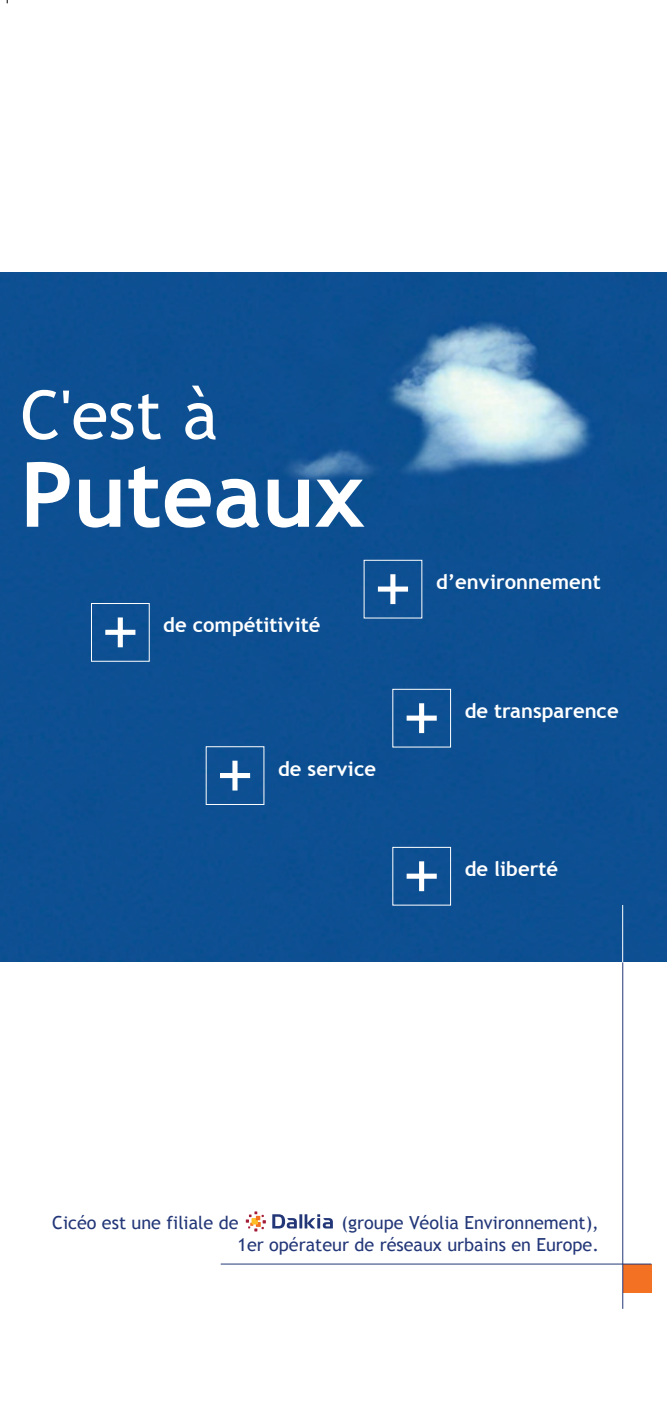
<style>
.page{position:relative;width:670px;height:1419px;background:#fff}
.page>*{position:absolute;margin:0;border:0;box-sizing:border-box;transform-origin:0 0}
.t1{font:700 90px "Trebuchet MS";color:#fff}
.t2{font:67.5px "Trebuchet MS";color:#fff}
.t3{font:700 20.25px "Trebuchet MS";color:#fff}
.t4{font:18px/21.6px "Trebuchet MS";color:#233778;text-align:right}
</style>
<div class="page">
<div style="left:0;top:272px;width:666px;height:690px;background:#0d4f92"></div>
<svg style="left:246px;top:1211px;width:20px;height:20px"></svg>
<svg style="left:272px;top:1214px;width:61px;height:14px"></svg>
<svg style="left:406px;top:703px;width:31px;height:30px"></svg>
<div style="left:392px;top:689px;width:59px;height:58px;border:1px solid #fff"></div>
<svg style="left:406px;top:861px;width:31px;height:30px"></svg>
<div style="left:392px;top:847px;width:59px;height:58px;border:1px solid #fff"></div>
<svg style="left:220px;top:760px;width:30px;height:30px"></svg>
<div style="left:206px;top:746px;width:58px;height:59px;border:1px solid #fff"></div>
<svg style="left:378px;top:574px;width:30px;height:30px"></svg>
<svg style="left:105px;top:617px;width:30px;height:30px"></svg>
<div style="left:91px;top:603px;width:58px;height:58px;border:1px solid #fff"></div>
<hr style="left:622px;top:905px;width:1px;height:57px;background:#fff">
<div style="left:622px;top:1263px;width:29px;height:29px;background:#f37123"></div>
<hr style="left:221px;top:1263px;width:430px;height:1px;background:#233778">
<hr style="left:622px;top:962px;width:1px;height:346px;background:#233778">
<h2 class="t2" style="left:20px;top:375px;width:199px">C'est à</h2>
<h1 class="t1" style="left:20px;top:438px;width:346px">Puteaux</h1>
<p class="t3" style="left:163px;top:612px;width:159px">de compétitivité</p>
<p class="t3" style="left:278px;top:756px;width:99px">de service</p>
<p class="t3" style="left:436px;top:569px;width:166px">d’environnement</p>
<p class="t3" style="left:465px;top:698px;width:155px">de transparence</p>
<p class="t3" style="left:465px;top:856px;width:95px">de liberté</p>
<p class="t4" style="left:52px;top:1212px;width:188px">Cicéo est une filiale de</p>
<p class="t4" style="left:238px;top:1212px;width:363px">(groupe Véolia Environnement),<br>1er opérateur de réseaux urbains en Europe.</p>
</div>
